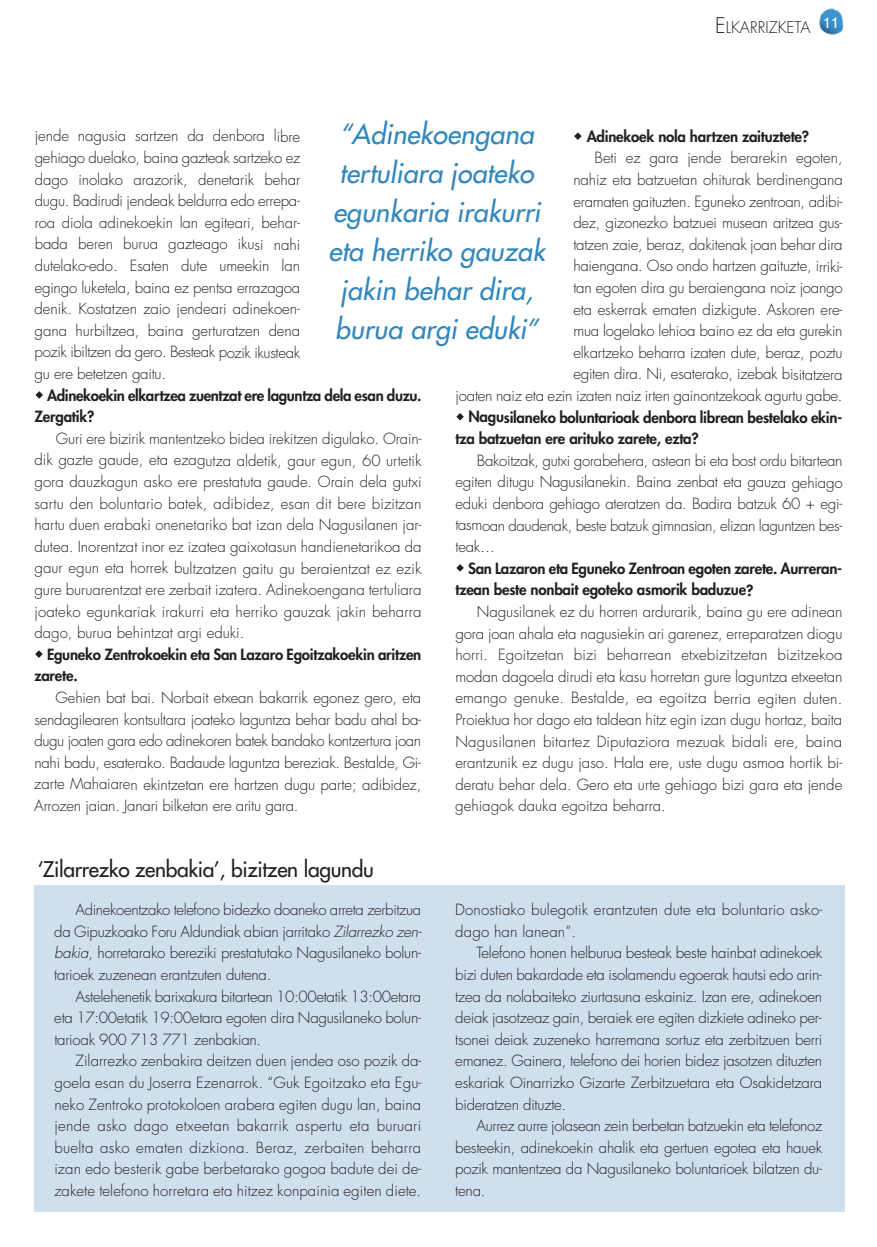
<style>
.page{position:relative;width:877px;height:1247px;background:#fff}
.page>*{position:absolute;margin:0;border:0;box-sizing:border-box;transform-origin:0 0}
.t1{font:italic 27px/39px "Futura";letter-spacing:.005em;color:#3287bb;text-align:center}
.t2{font:21px "Futura";letter-spacing:-.015em;color:#231f20}
.t3{font:300 15.75px "Futura";color:#231f20}
.t4{font:300 15px/21.6px "Futura";letter-spacing:-.015em;color:#231f20;text-align:justify}
.t5{font:800 15px/21.5px "Futura";letter-spacing:-.015em;color:#231f20}
.t6{font:300 15px/21.6px "Futura";letter-spacing:.01em;color:#231f20}
.s1{font-size:21px}
.s2{font-style:italic}
</style>
<div class="page">
<img style="left:819px;top:8px;width:24px;height:27px">
<div style="left:34px;top:885px;width:810px;height:326px;background:#d0dfed"></div>
<p class="t3" style="left:715px;top:20px;width:125px"><span class="s1">E</span>LKARRIZKETA <sup>11</sup></p>
<h1 class="t1" style="left:329px;top:116px;width:218px">“Adinekoengana tertuliara joateko egunkaria irakurri eta herriko gauzak jakin behar dira, burua argi eduki”</h1>
<p class="t4" style="left:35px;top:126px;width:267px">jende nagusia sartzen da denbora libre gehiago duelako, baina gazteak sartzeko ez dago inolako arazorik, denetarik behar dugu. Badirudi jendeak beldurra edo errepa&shy;roa diola adinekoekin lan egiteari, behar&shy;bada beren burua gazteago ikusi nahi dutelako-edo. Esaten dute umeekin lan egingo luketela, baina ez pentsa errazagoa denik. Kostatzen zaio jendeari adinekoen&shy;gana hurbiltzea, baina gerturatzen dena pozik ibiltzen da gero. Besteak pozik ikusteak gu ere betetzen gaitu.</p>
<p class="t5" style="left:35px;top:386px;width:388px;text-indent:12px">Adinekoekin elkartzea zuentzat ere laguntza dela esan duzu.<br>Zergatik?</p>
<p class="t4" style="left:34px;top:429px;width:389px;text-indent:21px">Guri ere bizirik mantentzeko bidea irekitzen digulako. Orain&shy;dik gazte gaude, eta ezagutza aldetik, gaur egun, 60 urtetik gora dauzkagun asko ere prestatuta gaude. Orain dela gutxi sartu den boluntario batek, adibidez, esan dit bere bizitzan hartu duen erabaki onenetariko bat izan dela Nagusilanen jar&shy;dutea. Inorentzat inor ez izatea gaixotasun handienetarikoa da gaur egun eta horrek bultzatzen gaitu gu beraientzat ez ezik gure buruarentzat ere zerbait izatera. Adinekoengana tertuliara joateko egunkariak irakurri eta herriko gauzak jakin beharra dago, burua behintzat argi eduki.</p>
<p class="t5" style="left:34px;top:645px;width:388px;text-indent:13px">Eguneko Zentrokoekin eta San Lazaro Egoitzakoekin aritzen zarete.</p>
<p class="t4" style="left:34px;top:688px;width:389px;text-indent:21px">Gehien bat bai. Norbait etxean bakarrik egonez gero, eta sendagilearen kontsultara joateko laguntza behar badu ahal ba&shy;dugu joaten gara edo adinekoren batek bandako kontzertura joan nahi badu, esaterako. Badaude laguntza bereziak. Bestalde, Gi&shy;zarte Mahaiaren ekintzetan ere hartzen dugu parte; adibidez, Arrozen jaian. Janari bilketan ere aritu gara.</p>
<p class="t5" style="left:587px;top:127px;width:224px">Adinekoek nola hartzen zaituztete?</p>
<p class="t4" style="left:456px;top:148px;width:389px;text-align:right">Beti ez gara jende berarekin egoten,<br>nahiz eta batzuetan ohiturak berdinengana<br>eramaten gaituzten. Eguneko zentroan, adibi-<br>dez, gizonezko batzuei musean aritzea gus-<br>tatzen zaie, beraz, dakitenak joan behar dira<br>haiengana. Oso ondo hartzen gaituzte, irriki-<br>tan egoten dira gu beraiengana noiz joango<br>eta eskerrak ematen dizkigute. Askoren ere-<br>mua logelako lehioa baino ez da eta gurekin<br>elkartzeko beharra izaten dute, beraz, poztu<br>egiten dira. Ni, esaterako, izebak bisitatzera<br>joaten naiz eta ezin izaten naiz irten gainontzekoak agurtu gabe.</p>
<p class="t5" style="left:456px;top:407px;width:388px;text-indent:13px">Nagusilaneko boluntarioak denbora librean bestelako ekin&shy;tza batzuetan ere arituko zarete, ezta?</p>
<p class="t4" style="left:455px;top:451px;width:389px;text-indent:21px">Bakoitzak, gutxi gorabehera, astean bi eta bost ordu bitartean egiten ditugu Nagusilanekin. Baina zenbat eta gauza gehiago eduki denbora gehiago ateratzen da. Badira batzuk 60 + egi&shy;tasmoan daudenak, beste batzuk gimnasian, elizan laguntzen bes&shy;teak…</p>
<p class="t5" style="left:455px;top:559px;width:388px;text-indent:13px">San Lazaron eta Eguneko Zentroan egoten zarete. Aurreran&shy;tzean beste nonbait egoteko asmorik baduzue?</p>
<p class="t4" style="left:455px;top:602px;width:389px;text-indent:21px">Nagusilanek ez du horren ardurarik, baina gu ere adinean gora joan ahala eta nagusiekin ari garenez, erreparatzen diogu horri. Egoitzetan bizi beharrean etxebizitzetan bizitzekoa modan dagoela dirudi eta kasu horretan gure laguntza etxeetan emango genuke. Bestalde, ea egoitza berria egiten duten.<br>Proiektua hor dago eta taldean hitz egin izan dugu hortaz, baita Nagusilanen bitartez Diputaziora mezuak bidali ere, baina erantzunik ez dugu jaso. Hala ere, uste dugu asmoa hortik bi&shy;deratu behar dela. Gero eta urte gehiago bizi gara eta jende gehiagok dauka egoitza beharra.</p>
<h2 class="t2" style="left:37px;top:859px;width:338px">‘Zilarrezko zenbakia’, bizitzen lagundu</h2>
<p class="t4" style="left:54px;top:900px;width:369px;text-indent:21px">Adinekoentzako telefono bidezko doaneko arreta zerbitzua da Gipuzkoako Foru Aldundiak abian jarritako <span class="s2">Zilarrezko zen&shy;bakia</span>, horretarako bereziki prestatutako Nagusilaneko bolun&shy;tarioek zuzenean erantzuten dutena.</p>
<p class="t4" style="left:54px;top:986px;width:368px;text-indent:21px">Astelehenetik barixakura bitartean 10:00etatik 13:00etara eta 17:00etatik 19:00etara egoten dira Nagusilaneko bolun&shy;tarioak 900 713 771 zenbakian.</p>
<p class="t4" style="left:54px;top:1051px;width:369px;text-indent:21px">Zilarrezko zenbakira deitzen duen jendea oso pozik da&shy;goela esan du Joserra Ezenarrok. “Guk Egoitzako eta Egu&shy;neko Zentroko protokoloen arabera egiten dugu lan, baina jende asko dago etxeetan bakarrik aspertu eta buruari buelta asko ematen dizkiona. Beraz, zerbaiten beharra izan edo besterik gabe berbetarako gogoa badute dei de&shy;zakete telefono horretara eta hitzez konpainia egiten diete.</p>
<p class="t6" style="left:455px;top:900px;width:369px">Donostiako bulegotik erantzuten dute eta boluntario asko&shy;dago han lanean”.</p>
<p class="t4" style="left:455px;top:943px;width:368px;text-indent:21px">Telefono honen helburua besteak beste hainbat adinekoek bizi duten bakardade eta isolamendu egoerak hautsi edo arin&shy;tzea da nolabaiteko ziurtasuna eskainiz. Izan ere, adinekoen deiak jasotzeaz gain, beraiek ere egiten dizkiete adineko per&shy;tsonei deiak zuzeneko harremana sortuz eta zerbitzuen berri emanez. Gainera, telefono dei horien bidez jasotzen dituzten eskariak Oinarrizko Gizarte Zerbitzuetara eta Osakidetzara bideratzen dituzte.</p>
<p class="t4" style="left:455px;top:1116px;width:368px;text-indent:21px">Aurrez aurre jolasean zein berbetan batzuekin eta telefonoz besteekin, adinekoekin ahalik eta gertuen egotea eta hauek pozik mantentzea da Nagusilaneko boluntarioek bilatzen du&shy;tena.</p>
</div>
